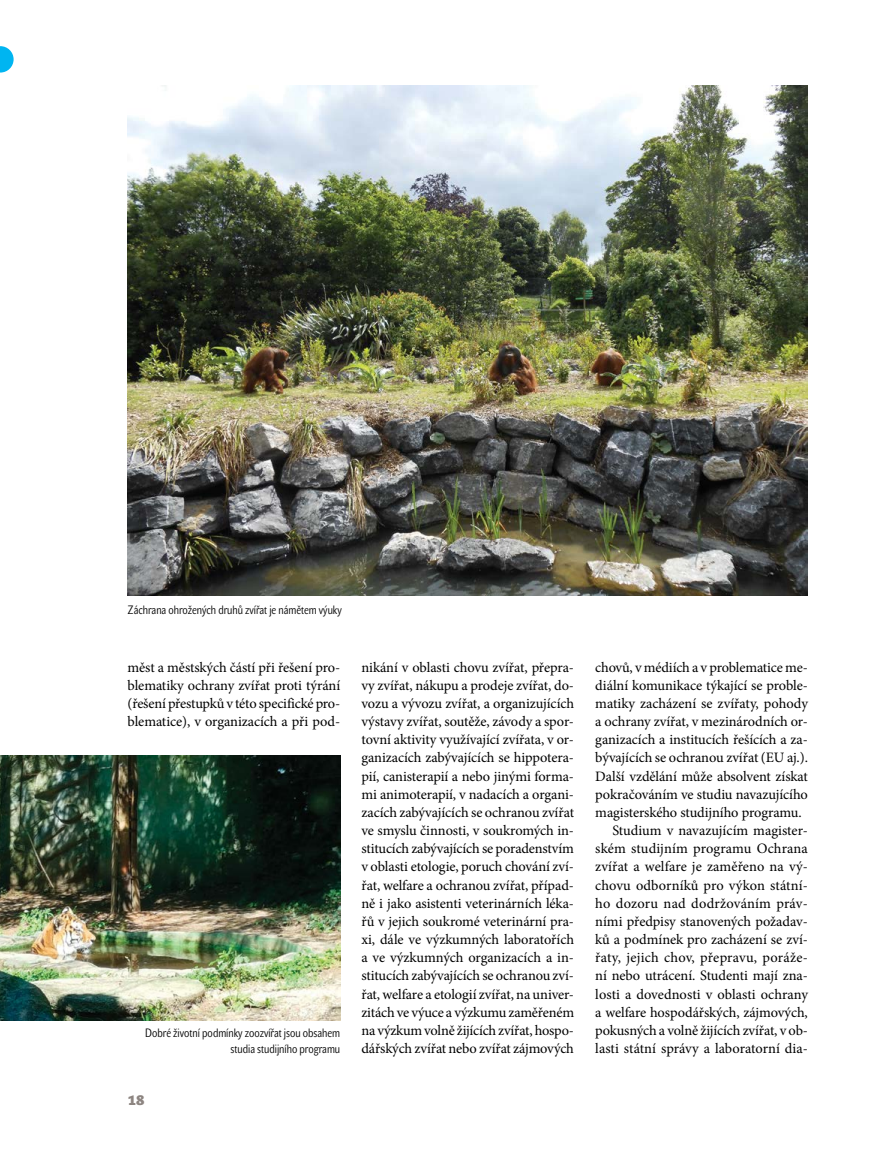
<style>
.page{position:relative;width:893px;height:1149px;background:#fff}
.page>*{position:absolute;margin:0;border:0;box-sizing:border-box;transform-origin:0 0}
.Normální{font:14.4px/18.1px "Minion Pro";letter-spacing:-.01em;color:#000;text-align:justify}
.t1{font:700 13.5px "John Sans Heavy Pro";color:#8d8581}
.popisek{font:12px/15.8px "John Sans Cond Lite Pro";color:#000;text-align:right}
</style>
<div class="page">
<svg style="left:0;top:46px;width:14px;height:26px"></svg>
<img style="left:128px;top:85px;width:680px;height:510px">
<img style="left:0;top:755px;width:340px;height:265px">
<p class="popisek" style="left:128px;top:601px;width:216px">Záchrana ohrožených druhů zvířat je námětem výuky</p>
<p class="Normální" style="left:128px;top:657px;width:214px">měst a městských částí při řešení pro&shy;blematiky ochrany zvířat proti týrání (řešení přestupků v této specifické pro&shy;blematice), v organizacích a při pod-</p>
<p class="Normální" style="left:361px;top:657px;width:214px">nikání v oblasti chovu zvířat, přepra&shy;vy zvířat, nákupu a prodeje zvířat, do&shy;vozu a vývozu zvířat, a organizujících výstavy zvířat, soutěže, závody a spor&shy;tovní aktivity využívající zvířata, v or&shy;ganizacích zabývajících se hippotera&shy;pií, canisterapií a nebo jinými forma&shy;mi animoterapií, v nadacích a organi&shy;zacích zabývajících se ochranou zvířat ve smyslu činnosti, v soukromých in&shy;stitucích zabývajících se poradenstvím v oblasti etologie, poruch chování zví&shy;řat, welfare a ochranou zvířat, případ&shy;ně i jako asistenti veterinárních léka&shy;řů v jejich soukromé veterinární pra&shy;xi, dále ve výzkumných laboratořích a ve výzkumných organizacích a in&shy;stitucích zabývajících se ochranou zví&shy;řat, welfare a etologií zvířat, na univer&shy;zitách ve výuce a výzkumu zaměřeném na výzkum volně žijících zvířat, hospo&shy;dářských zvířat nebo zvířat zájmových</p>
<p class="Normální" style="left:595px;top:657px;width:214px">chovů, v médiích a v problematice me&shy;diální komunikace týkající se proble&shy;matiky zacházení se zvířaty, pohody a ochrany zvířat, v mezinárodních or&shy;ganizacích a institucích řešících a za&shy;bývajících se ochranou zvířat (EU aj.).<br>Další vzdělání může absolvent získat pokračováním ve studiu navazujícího magisterského studijního programu.</p>
<p class="Normální" style="left:595px;top:821px;width:214px;text-indent:17px">Studium v navazujícím magister&shy;ském studijním programu Ochrana zvířat a welfare je zaměřeno na vý&shy;chovu odborníků pro výkon státní&shy;ho dozoru nad dodržováním práv&shy;ními předpisy stanovených požadav&shy;ků a podmínek pro zacházení se zví&shy;řaty, jejich chov, přepravu, poráže&shy;ní nebo utrácení. Studenti mají zna&shy;losti a dovednosti v oblasti ochrany a welfare hospodářských, zájmových, pokusných a volně žijících zvířat, v ob&shy;lasti státní správy a laboratorní dia-</p>
<p class="popisek" style="left:145px;top:1025px;width:196px">Dobré životní podmínky zoozvířat jsou obsahem studia studijního programu</p>
<p class="t1" style="left:128px;top:1092px;width:18px">18</p>
</div>
